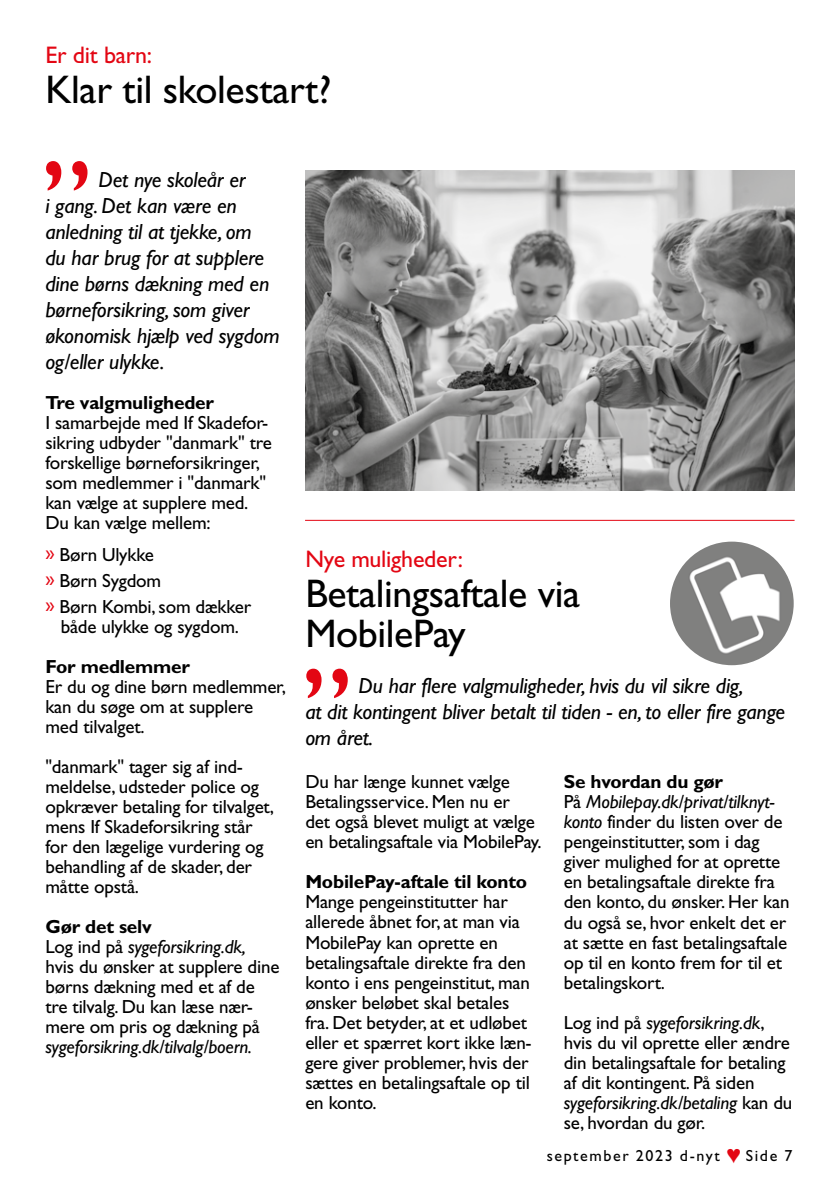
<style>
.page{position:relative;width:840px;height:1191px;background:#fff}
.page>*{position:absolute;margin:0;border:0;box-sizing:border-box;transform-origin:0 0}
.t1{font:120px "Gill Sans";color:#e30613}
.t2{font:40px/40px "Gill Sans";letter-spacing:-.01em;color:#000}
.t3{font:24px "Gill Sans";letter-spacing:-.01em;color:#e30613}
.t4{font:italic 22px/26px "Gill Sans";letter-spacing:-.01em;color:#000}
.t5{font:19px/20px "Gill Sans";letter-spacing:-.01em;color:#000}
.t6{font:700 19px "Gill Sans";letter-spacing:-.01em;color:#000}
.t7{font:italic 19px "Gill Sans";letter-spacing:-.01em;color:#000}
.t8{font:16px "Gill Sans";letter-spacing:.1em;color:#000}
.s1{color:#e30613}
.s2{font-weight:700}
.s3{font-style:italic}
</style>
<div class="page">
<hr style="left:305px;top:520px;width:489px;height:1px;background:#e30613">
<img style="left:305px;top:170px;width:489px;height:320px">
<img style="left:669px;top:541px;width:124px;height:124px;border-radius:62px">
<p class="t3" style="left:45px;top:41px;width:108px">Er dit barn:</p>
<h2 class="t2" style="left:45px;top:70px;width:287px">Klar til skolestart?</h2>
<h1 class="t1" style="left:41px;top:135px;width:53px">”</h1>
<p class="t4" style="left:45px;top:166px;width:236px;text-indent:53px">Det nye skoleår er<br>i gang. Det kan være en anledning til at tjekke, om<br>du har brug for at supplere dine børns dækning med en børneforsikring, som giver økonomisk hjælp ved sygdom og/eller ulykke.</p>
<p class="t6" style="left:45px;top:391px;width:170px">Tre valgmuligheder</p>
<p class="t5" style="left:45px;top:412px;width:228px">I samarbejde med If Skadefor&shy;sikring udbyder "danmark" tre forskellige børneforsikringer, som medlemmer i "danmark" kan vælge at supplere med.<br>Du kan vælge mellem:</p>
<p class="t5" style="left:45px;top:541px;width:207px;line-height:26px"><span class="s1">»</span> Børn Ulykke<br><span class="s1">»</span> Børn Sygdom<br><span class="s1">»</span> Børn Kombi, som dækker</p>
<p class="t5" style="left:61px;top:616px;width:180px">både ulykke og sygdom.</p>
<p class="t6" style="left:45px;top:655px;width:146px">For medlemmer</p>
<p class="t5" style="left:45px;top:676px;width:242px">Er du og dine børn medlemmer, kan du søge om at supplere med tilvalget.</p>
<p class="t5" style="left:45px;top:756px;width:230px">"danmark" tager sig af ind&shy;meldelse, udsteder police og opkræver betaling for tilvalget, mens If Skadeforsikring står for den lægelige vurdering og behandling af de skader, der måtte opstå.</p>
<p class="t5" style="left:45px;top:916px;width:235px"><span class="s2">Gør det selv<br></span>Log ind på <span class="s3">sygeforsikring.dk,<br></span>hvis du ønsker at supplere dine børns dækning med et af de tre tilvalg. Du kan læse nær&shy;mere om pris og dækning på</p>
<p class="t7" style="left:45px;top:1035px;width:208px">sygeforsikring.dk/tilvalg/boern.</p>
<p class="t3" style="left:305px;top:545px;width:159px">Nye muligheder:</p>
<h2 class="t2" style="left:305px;top:573px;width:276px">Betalingsaftale via<br>MobilePay</h2>
<h1 class="t1" style="left:301px;top:642px;width:53px">”</h1>
<p class="t4" style="left:305px;top:673px;width:481px;text-indent:53px">Du har flere valgmuligheder, hvis du vil sikre dig,<br>at dit kontingent bliver betalt til tiden - en, to eller fire gange om året.</p>
<p class="t5" style="left:305px;top:772px;width:238px">Du har længe kunnet vælge<br>Betalingsservice. Men nu er<br>det også blevet muligt at vælge en betalingsaftale via MobilePay.</p>
<p class="t6" style="left:305px;top:870px;width:223px">MobilePay-aftale til konto</p>
<p class="t5" style="left:305px;top:892px;width:228px">Mange pengeinstitutter har allerede åbnet for, at man via<br>MobilePay kan oprette en betalingsaftale direkte fra den konto i ens pengeinstitut, man ønsker beløbet skal betales fra. Det betyder, at et udløbet eller et spærret kort ikke læn&shy;gere giver problemer, hvis der sættes en betalingsaftale op til en konto.</p>
<p class="t5" style="left:563px;top:772px;width:227px"><span class="s2">Se hvordan du gør<br></span>På <span class="s3">Mobilepay.dk/privat/tilknyt&shy;konto</span> finder du listen over de pengeinstitutter, som i dag giver mulighed for at oprette en betalingsaftale direkte fra den konto, du ønsker. Her kan du også se, hvor enkelt det er at sætte en fast betalingsaftale op til en konto frem for til et betalingskort.</p>
<p class="t5" style="left:563px;top:1012px;width:230px">Log ind på <span class="s3">sygeforsikring.dk</span>, hvis du vil oprette eller ændre din betalingsaftale for betaling af dit kontingent. På siden <span class="s3">sygeforsikring.dk/betaling</span> kan du se, hvordan du gør.</p>
<p class="t8" style="left:546px;top:1146px;width:247px">september 2023 d-nyt <span class="s1">♥</span> Side 7</p>
</div>
